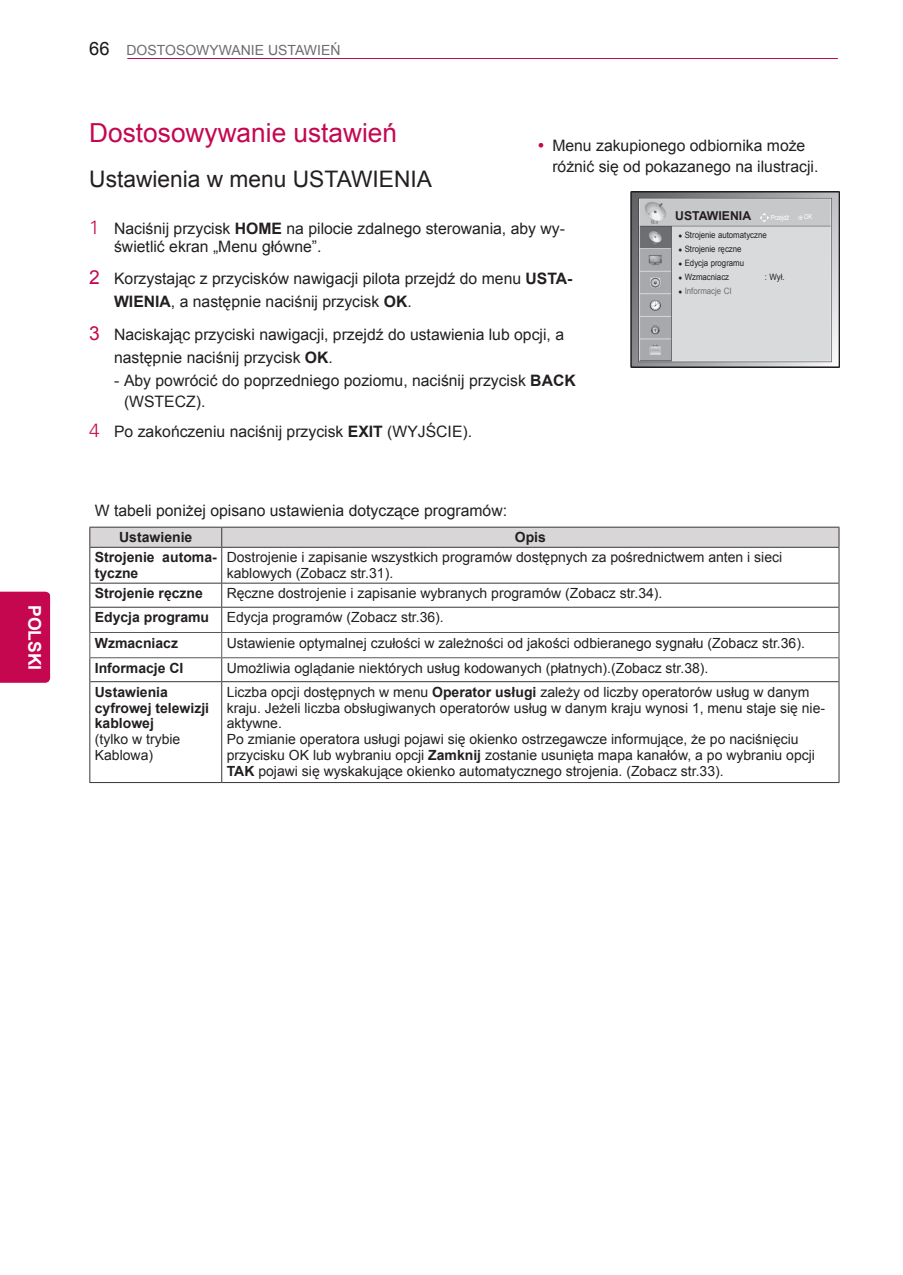
<style>
.page{position:relative;width:903px;height:1275px;background:#fff}
.page>*{position:absolute;margin:0;border:0;box-sizing:border-box;transform-origin:0 0}
.Title-1{font:26.25px "Arial";color:#c50750}
.Title-2{font:22.75px "Arial";color:#231f20}
.t1{font:700 21px "Arial";color:#fff}
.t2{font:18.38px "Arial";color:#1a161a}
.t3{font:700 17.5px "Arial";color:#fff}
._1-Body{font:15.75px/22.8px "Arial";color:#231f20}
._1-Body-3{font:15.75px/21px "Arial";color:#231f20}
.Body-Bullet{font:15.75px/21px "Arial";color:#231f20}
.Body{font:15.75px "Arial";color:#231f20}
.Body-2{font:14px/15.8px "Arial";color:#231f20}
.Body-3{font:700 14px/15.8px "Arial";color:#231f20}
.t4{font:14px "Arial";color:#6c6d70}
.Body-Bold-Center{font:700 14px "Arial";color:#231f20}
.t5{font:700 12.25px "Arial";color:#231f20}
.OSD_source_menu_6pt{font:8.75px "Arial";letter-spacing:-.005em;color:#231f20;scale:.9 1}
.OSD_source_menu_6pt-2{font:8.75px "Arial";color:#6c6d70;scale:.9 1}
.OSD_help_5pt{font:7px "Arial";color:#fff;scale:.8 1}
.s1{font-family:"Univers";font-weight:300;font-size:19.25px;color:#c50750}
.s2{font-weight:700}
.s3{font-size:19.25px;color:#c50750}
.s4{font-size:7px}
.s5{font-size:7px;color:#231f20}
</style>
<div class="page">
<hr style="left:127px;top:58px;width:711px;height:1px;background:#c50750">
<div style="left:0;top:592px;width:50px;height:90px;background:#c50750"></div>
<img style="left:630px;top:191px;width:209px;height:177px">
<hr style="left:90px;top:583px;width:131px;height:1px;background:#3b3639">
<hr style="left:222px;top:583px;width:616px;height:1px;background:#3b3639">
<hr style="left:90px;top:607px;width:131px;height:1px;background:#3b3639">
<hr style="left:222px;top:607px;width:616px;height:1px;background:#3b3639">
<svg style="left:89px;top:527px;width:750px;height:20px"></svg>
<hr style="left:89px;top:547px;width:133px;height:1px;background:#3b3639">
<hr style="left:89px;top:548px;width:1px;height:35px;background:#3b3639">
<hr style="left:222px;top:547px;width:617px;height:1px;background:#3b3639">
<hr style="left:221px;top:548px;width:1px;height:35px;background:#3b3639">
<hr style="left:838px;top:548px;width:1px;height:35px;background:#3b3639">
<hr style="left:89px;top:682px;width:1px;height:100px;background:#3b3639">
<hr style="left:221px;top:682px;width:1px;height:100px;background:#3b3639">
<hr style="left:838px;top:682px;width:1px;height:100px;background:#3b3639">
<svg style="left:89px;top:583px;width:1px;height:99px"></svg>
<hr style="left:89px;top:632px;width:133px;height:1px;background:#57585a">
<svg style="left:221px;top:583px;width:1px;height:98px"></svg>
<svg style="left:838px;top:583px;width:1px;height:99px"></svg>
<hr style="left:222px;top:632px;width:617px;height:1px;background:#57585a">
<hr style="left:89px;top:657px;width:133px;height:1px;background:#57585a">
<hr style="left:222px;top:657px;width:617px;height:1px;background:#57585a">
<hr style="left:90px;top:681px;width:132px;height:1px;background:#3b3639">
<hr style="left:89px;top:782px;width:133px;height:1px;background:#3b3639">
<hr style="left:222px;top:681px;width:616px;height:1px;background:#3b3639">
<hr style="left:222px;top:782px;width:617px;height:1px;background:#3b3639">
<p class="t3" style="left:46px;top:605px;width:67px;rotate:90deg">POLSKI</p>
<p class="t1" style="left:47px;top:624px;width:28px;rotate:90deg">PL</p>
<p class="t2" style="left:89px;top:37px;width:22px">66</p>
<p class="t4" style="left:126px;top:41px;width:215px">DOSTOSOWYWANIE USTAWIEŃ</p>
<p class="Title-1" style="left:89px;top:116px;width:309px">Dostosowywanie ustawień</p>
<p class="Title-2" style="left:89px;top:164px;width:344px">Ustawienia w menu USTAWIENIA</p>
<p class="_1-Body" style="left:114px;top:220px;width:452px;line-height:17.5px;text-indent:-25px"><span class="s1">1</span> Naciśnij przycisk <span class="s2">HOME</span> na pilocie zdalnego sterowania, aby wy&shy;świetlić ekran „Menu główne”.</p>
<p class="_1-Body" style="left:114px;top:268px;width:460px;text-indent:-25px"><span class="s3">2</span> Korzystając z przycisków nawigacji pilota przejdź do menu <span class="s2">USTA-<br>WIENIA</span>, a następnie naciśnij przycisk <span class="s2">OK</span>.</p>
<p class="_1-Body" style="left:114px;top:323px;width:451px;text-indent:-25px"><span class="s3">3</span> Naciskając przyciski nawigacji, przejdź do ustawienia lub opcji, a następnie naciśnij przycisk <span class="s2">OK</span>.</p>
<p class="_1-Body-3" style="left:124px;top:370px;width:453px;text-indent:-10px">- Aby powrócić do poprzedniego poziomu, naciśnij przycisk <span class="s2">BACK </span>(WSTECZ).</p>
<p class="_1-Body" style="left:89px;top:420px;width:384px"><span class="s1">4</span> Po zakończeniu naciśnij przycisk <span class="s2">EXIT</span> (WYJŚCIE).</p>
<p class="Body-Bullet" style="left:552px;top:135px;width:268px">Menu zakupionego odbiornika może różnić się od pokazanego na ilustracji.</p>
<p class="t5" style="left:675px;top:208px;width:77px">USTAWIENIA</p>
<p class="OSD_source_menu_6pt" style="left:678px;top:229px;width:100px"><span class="s4">●</span> Strojenie automatyczne</p>
<p class="OSD_source_menu_6pt" style="left:678px;top:243px;width:72px"><span class="s4">●</span> Strojenie ręczne</p>
<p class="OSD_source_menu_6pt" style="left:678px;top:257px;width:74px"><span class="s4">●</span> Edycja programu</p>
<p class="OSD_source_menu_6pt" style="left:678px;top:271px;width:58px"><span class="s4">●</span> Wzmacniacz</p>
<p class="OSD_source_menu_6pt" style="left:765px;top:271px;width:23px">: Wył.</p>
<p class="OSD_source_menu_6pt-2" style="left:678px;top:285px;width:60px"><span class="s5">●</span> Informacje CI</p>
<p class="OSD_help_5pt" style="left:771px;top:213px;width:25px">Przejdź</p>
<p class="OSD_help_5pt" style="left:804px;top:212px;width:12px">OK</p>
<p class="Body" style="left:95px;top:500px;width:414px">W tabeli poniżej opisano ustawienia dotyczące programów:</p>
<p class="Body-Bold-Center" style="left:119px;top:528px;width:75px">Ustawienie</p>
<p class="Body-Bold-Center" style="left:515px;top:528px;width:33px">Opis</p>
<p class="Body-3" style="left:95px;top:550px;width:123px">Strojenie automa&shy;tyczne</p>
<p class="Body-2" style="left:227px;top:550px;width:557px">Dostrojenie i zapisanie wszystkich programów dostępnych za pośrednictwem anten i sieci kablowych (Zobacz str.31).</p>
<p class="Body-3" style="left:95px;top:586px;width:110px">Strojenie ręczne</p>
<p class="Body-2" style="left:227px;top:586px;width:437px">Ręczne dostrojenie i zapisanie wybranych programów (Zobacz str.34).</p>
<p class="Body-3" style="left:95px;top:610px;width:116px">Edycja programu</p>
<p class="Body-2" style="left:227px;top:610px;width:219px">Edycja programów (Zobacz str.36).</p>
<p class="Body-3" style="left:95px;top:635px;width:85px">Wzmacniacz</p>
<p class="Body-2" style="left:227px;top:635px;width:580px">Ustawienie optymalnej czułości w zależności od jakości odbieranego sygnału (Zobacz str.36).</p>
<p class="Body-3" style="left:95px;top:661px;width:90px">Informacje CI</p>
<p class="Body-2" style="left:227px;top:660px;width:483px">Umożliwia oglądanie niektórych usług kodowanych (płatnych).(Zobacz str.38).</p>
<p class="Body-3" style="left:95px;top:684px;width:116px">Ustawienia cyfrowej telewizji kablowej</p>
<p class="Body-2" style="left:95px;top:731px;width:87px">(tylko w trybie<br>Kablowa)</p>
<p class="Body-2" style="left:227px;top:684px;width:600px">Liczba opcji dostępnych w menu <span class="s2">Operator usługi</span> zależy od liczby operatorów usług w danym kraju. Jeżeli liczba obsługiwanych operatorów usług w danym kraju wynosi 1, menu staje się nie&shy;aktywne.</p>
<p class="Body-2" style="left:227px;top:731px;width:590px">Po zmianie operatora usługi pojawi się okienko ostrzegawcze informujące, że po naciśnięciu przycisku OK lub wybraniu opcji <span class="s2">Zamknij</span> zostanie usunięta mapa kanałów, a po wybraniu opcji<br><span class="s2">TAK</span> pojawi się wyskakujące okienko automatycznego strojenia. (Zobacz str.33).</p>
</div>
